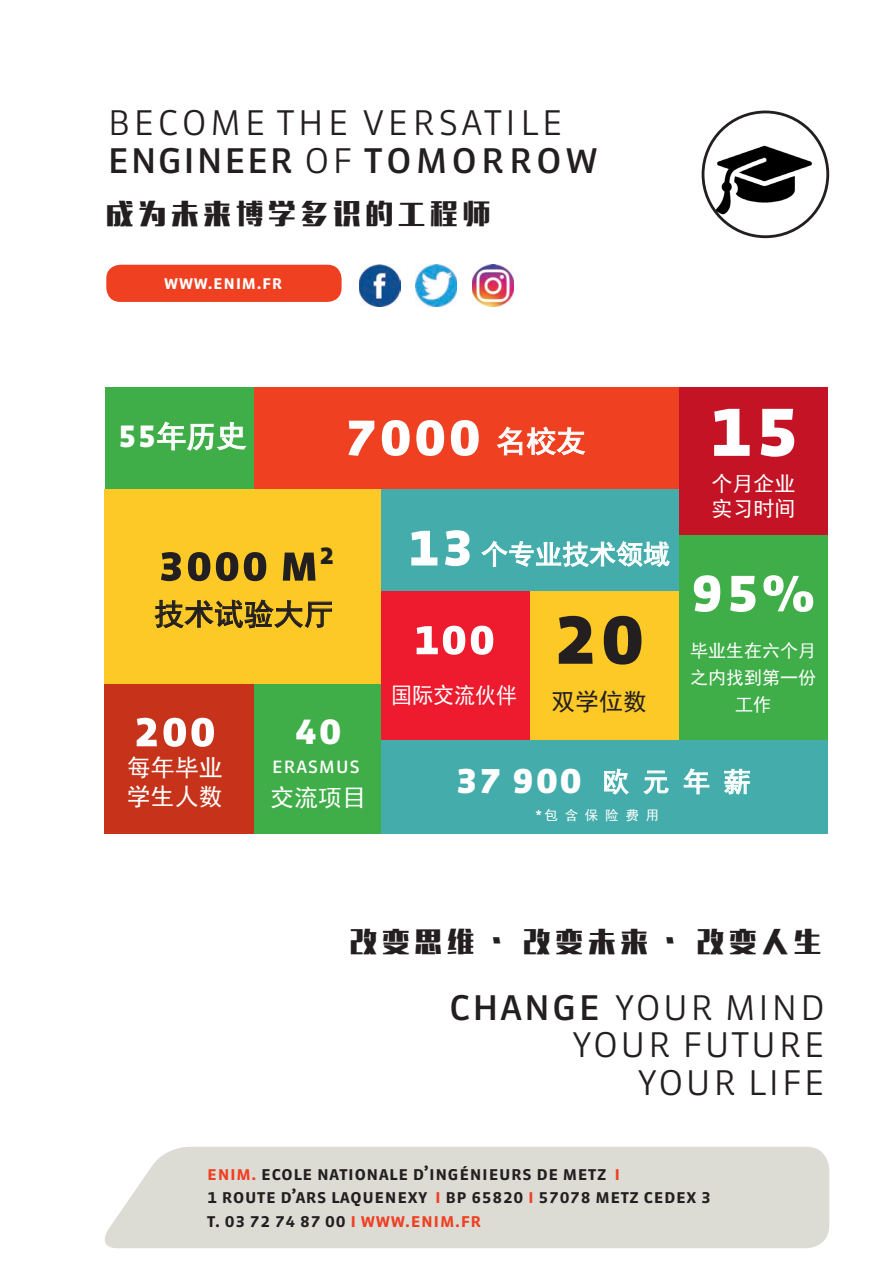
<style>
.page{position:relative;width:893px;height:1263px;background:#fff}
.page>*{position:absolute;margin:0;border:0;box-sizing:border-box;transform-origin:0 0}
.t1{font:85.5px "Sanuk Bold SC";color:#fff}
.t2{font:64.5px "Sanuk Bold SC";color:#fff}
.t3{font:63px "Sanuk Bold SC";color:#fff}
.t4{font:51px "Sanuk Bold SC";color:#fff}
.t5{font:51px "Sanuk Bold SC";color:#231f20}
.t6{font:45px/37.5px "Sanuk Light SC";color:#231f20;text-align:right}
.t7{font:45px "Sanuk Light SC";letter-spacing:.03em;color:#231f20}
.t8{font:45px "Sanuk Regular SC";letter-spacing:.015em;color:#231f20}
.t9{font:44.25px "Sanuk Bold SC";color:#fff}
.t10{font:43.5px "Sanuk Bold SC";color:#fff}
.t11{font:30px "Sim Hei";color:#fff}
.t12{font:30px "Sim Hei";color:#231f20}
.t13{font:27px "MF Li Hei Noncommercial";letter-spacing:.2em;color:#231f20}
.t14{font:27px "Sim Hei";color:#fff}
.t15{font:24px/28.8px "Sim Hei";color:#fff}
.t16{font:24px "Sim Hei";color:#231f20}
.t17{font:22.5px "Sanuk Regular SC";color:#fff}
.t18{font:22.35px "Sim Hei";color:#fff;scale:.94 1}
.t19{font:21px/25.2px "Sim Hei";color:#fff}
.t20{font:19.65px/23.7px "Sanuk Medium SC";color:#231f20}
.t21{font:19.5px "Sanuk Medium SC";color:#fff}
.t22{font:18px/27px "Sim Hei";color:#fff;text-align:center}
.t23{font:13.5px "Sim Hei";color:#fff}
.s1{font-family:"Sanuk Light SC"}
.s2{font-family:"Sanuk Bold SC";font-size:39px}
.s3{font-size:85.5px;color:#231f20}
.s4{font-family:"Sanuk Medium SC"}
.s5{font-family:"Sanuk Regular SC"}
.s6{color:#ef4022}
</style>
<div class="page">
<div style="left:104px;top:1147px;width:725px;height:101px;background:#dcdcd5"></div>
<img style="left:715px;top:129px;width:98px;height:100px">
<div style="left:702px;top:111px;width:127px;height:127px;border:3px solid #231f20;border-radius:50%"></div>
<div style="left:106px;top:265px;width:236px;height:37px;background:#ef4022;border-radius:14px"></div>
<div style="left:105px;top:387px;width:150px;height:102px;background:#3fae49"></div>
<div style="left:255px;top:387px;width:424px;height:102px;background:#ef4022"></div>
<div style="left:105px;top:489px;width:276px;height:196px;background:#fcc927"></div>
<div style="left:105px;top:685px;width:150px;height:149px;background:#c6331a"></div>
<div style="left:679px;top:387px;width:149px;height:149px;background:#c31324"></div>
<div style="left:381px;top:489px;width:298px;height:102px;background:#44adac"></div>
<div style="left:381px;top:591px;width:149px;height:149px;background:#ee1a2e"></div>
<div style="left:530px;top:591px;width:149px;height:149px;background:#fcc927"></div>
<div style="left:381px;top:740px;width:447px;height:94px;background:#44adac"></div>
<div style="left:679px;top:535px;width:149px;height:205px;background:#3fae49"></div>
<div style="left:255px;top:685px;width:126px;height:149px;background:#3fae49"></div>
<img style="left:359px;top:265px;width:41px;height:41px">
<img style="left:472px;top:265px;width:42px;height:41px">
<img style="left:416px;top:265px;width:41px;height:41px">
<svg style="left:157px;top:422px;width:90px;height:29px"></svg>
<svg style="left:154px;top:599px;width:178px;height:29px"></svg>
<svg style="left:497px;top:427px;width:88px;height:28px"></svg>
<svg style="left:481px;top:541px;width:189px;height:26px"></svg>
<svg style="left:604px;top:768px;width:25px;height:27px"></svg>
<svg style="left:643px;top:770px;width:26px;height:25px"></svg>
<svg style="left:683px;top:768px;width:27px;height:27px"></svg>
<svg style="left:724px;top:768px;width:26px;height:27px"></svg>
<h3 class="t7" style="left:107px;top:91px;width:459px">become the versatile</h3>
<h3 class="t8" style="left:107px;top:128px;width:493px">engineer <span class="s1">of</span> tomorrow</h3>
<h3 class="t13" style="left:107px;top:198px;width:385px">成为未来博学多识的工程师</h3>
<p class="t21" style="left:164px;top:269px;width:120px">www.enim.fr</p>
<h3 class="t11" style="left:118px;top:421px;width:130px"><span class="s2">55</span>年历史</h3>
<h3 class="t3" style="left:344px;top:393px;width:140px">7000</h3>
<h3 class="t11" style="left:496px;top:426px;width:91px">名校友</h3>
<h3 class="t5" style="left:157px;top:530px;width:180px">3000 m<sup>2</sup></h3>
<h3 class="t12" style="left:154px;top:599px;width:181px">技术试验大厅</h3>
<h3 class="t3" style="left:406px;top:503px;width:71px">13</h3>
<h3 class="t14" style="left:481px;top:540px;width:190px">个专业技术领域</h3>
<h3 class="t4" style="left:412px;top:604px;width:235px">100 <span class="s3">20</span></h3>
<p class="t18" style="left:391px;top:684px;width:136px">国际交流伙伴</p>
<p class="t16" style="left:551px;top:689px;width:97px">双学位数</p>
<h1 class="t1" style="left:707px;top:372px;width:95px">15</h1>
<p class="t19" style="left:711px;top:471px;width:85px">个月企业实习时间</p>
<h2 class="t2" style="left:689px;top:548px;width:129px">95%</h2>
<p class="t22" style="left:690px;top:637px;width:127px">毕业生在六个月之内找到第一份工作</p>
<h3 class="t4" style="left:133px;top:696px;width:85px">200</h3>
<p class="t15" style="left:127px;top:753px;width:98px">每年毕业学生人数</p>
<h3 class="t9" style="left:294px;top:701px;width:50px">40</h3>
<p class="t17" style="left:271px;top:751px;width:90px">erasmus</p>
<p class="t15" style="left:270px;top:783px;width:97px">交流项目</p>
<h3 class="t14" style="left:602px;top:768px;width:150px">欧 元 年 薪</h3>
<h3 class="t10" style="left:455px;top:750px;width:129px">37 900</h3>
<p class="t23" style="left:536px;top:809px;width:125px"><span class="s4">*</span> 包 含 保 险 费 用</p>
<h3 class="t13" style="left:350px;top:926px;width:473px">改变思维 ·改变未来 ·改变人生</h3>
<h3 class="t6" style="left:448px;top:984px;width:379px"><span class="s5">change</span> your mind your future<br>your life</h3>
<p class="t20" style="left:207px;top:1160px;width:506px"><span class="s6">enim.</span> ecole nationale d’ingénieurs de metz <span class="s6">ı<br></span>1 route d’ars laquenexy <span class="s6">ı</span> bp 65820 <span class="s6">ı</span> 57078 metz cedex 3 t. 03 72 74 87 00 <span class="s6">ı www.enim.fr</span></p>
</div>
